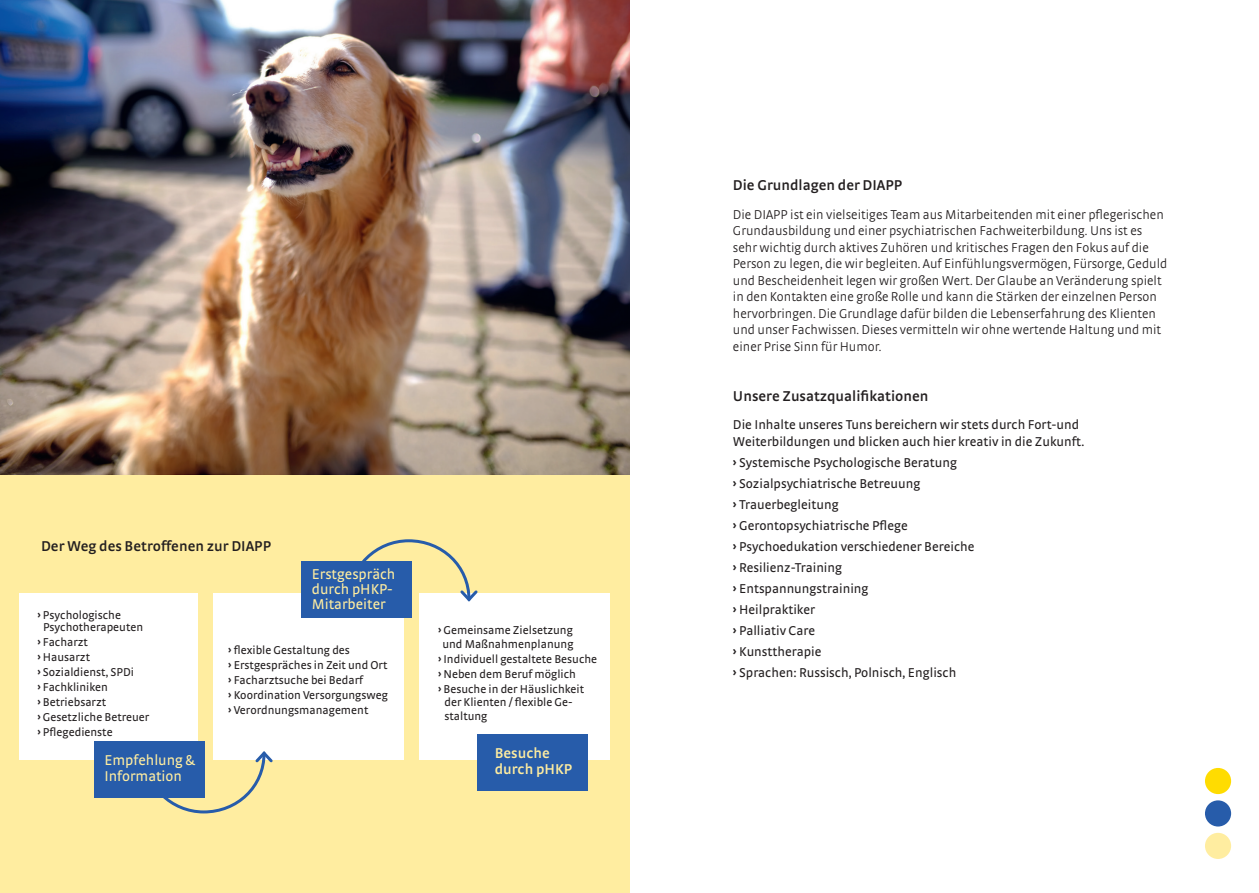
<style>
.page{position:relative;width:1259px;height:893px;background:#fff}
.page>*{position:absolute;margin:0;border:0;box-sizing:border-box;transform-origin:0 0}
.t1{font:600 15px "Strada OT";color:#231f20}
.t2{font:15px/15px "Strada OT";color:#ffeda0}
.t3{font:600 15px/16.5px "Strada OT";color:#ffeda0}
.t4{font:300 13.5px/16.5px "Strada OT";color:#231f20}
.t5{font:13.5px/21px "Strada OT";color:#231f20}
.t6{font:12px/15px "Strada OT";color:#231f20}
.s1{font-weight:600}
</style>
<div class="page">
<div style="left:0;top:447px;width:629px;height:446px;background:#ffeda0"></div>
<img style="left:0;top:0;width:629px;height:475px">
<div style="left:19px;top:593px;width:178px;height:166px;background:#fff"></div>
<div style="left:213px;top:593px;width:191px;height:166px;background:#fff"></div>
<div style="left:420px;top:593px;width:190px;height:166px;background:#fff"></div>
<svg style="left:163px;top:751px;width:112px;height:63px"></svg>
<svg style="left:362px;top:539px;width:116px;height:65px"></svg>
<div style="left:94px;top:741px;width:111px;height:57px;background:#275caa"></div>
<div style="left:301px;top:561px;width:111px;height:56px;background:#275caa"></div>
<div style="left:477px;top:734px;width:111px;height:57px;background:#275caa"></div>
<div style="left:1205px;top:768px;width:26px;height:26px;background:#ffdc01;border-radius:50%"></div>
<div style="left:1205px;top:800px;width:26px;height:26px;background:#275caa;border-radius:50%"></div>
<div style="left:1205px;top:833px;width:26px;height:26px;background:#ffeda0;border-radius:50%"></div>
<p class="t1" style="left:41px;top:537px;width:231px">Der Weg des Betroffenen zur DIAPP</p>
<p class="t2" style="left:312px;top:566px;width:85px">Erstgespräch durch pHKP-<br>Mitarbeiter</p>
<p class="t6" style="left:43px;top:609px;width:102px;line-height:12px;text-indent:-6px"><span class="s1">›</span> Psychologische<br>Psychotherapeuten</p>
<p class="t6" style="left:37px;top:634px;width:113px"><span class="s1">›</span> Facharzt<br><span class="s1">›</span> Hausarzt<br><span class="s1">›</span> Sozialdienst, SPDi<br><span class="s1">›</span> Fachkliniken<br><span class="s1">›</span> Betriebsarzt<br><span class="s1">›</span> Gesetzliche Betreuer <span class="s1">›</span> Pflegedienste</p>
<p class="t6" style="left:228px;top:642px;width:161px"><span class="s1">›</span> flexible Gestaltung des<br><span class="s1">›</span> Erstgespräches in Zeit und Ort <span class="s1">›</span> Facharztsuche bei Bedarf<br><span class="s1">›</span> Koordination Versorgungsweg <span class="s1">›</span> Verordnungsmanagement</p>
<p class="t2" style="left:104px;top:751px;width:92px;line-height:16.5px">Empfehlung &amp;<br>Information</p>
<p class="t6" style="left:438px;top:623px;width:137px;line-height:13.5px;text-align:center"><span class="s1">›</span> Gemeinsame Zielsetzung und Maßnahmenplanung</p>
<p class="t6" style="left:438px;top:651px;width:161px"><span class="s1">›</span> Individuell gestaltete Besuche <span class="s1">›</span> Neben dem Beruf möglich<br><span class="s1">›</span> Besuche in der Häuslichkeit</p>
<p class="t6" style="left:444px;top:695px;width:130px;line-height:13.5px">der Klienten / flexible Ge&shy;staltung</p>
<p class="t3" style="left:495px;top:744px;width:79px">Besuche durch pHKP</p>
<p class="t1" style="left:733px;top:177px;width:171px">Die Grundlagen der DIAPP</p>
<p class="t4" style="left:733px;top:206px;width:436px">Die DIAPP ist ein vielseitiges Team aus Mitarbeitenden mit einer pflegerischen Grundausbildung und einer psychiatrischen Fachweiterbildung. Uns ist es sehr wichtig durch aktives Zuhören und kritisches Fragen den Fokus auf die Person zu legen, die wir begleiten. Auf Einfühlungsvermögen, Fürsorge, Geduld und Bescheidenheit legen wir großen Wert. Der Glaube an Veränderung spielt in den Kontakten eine große Rolle und kann die Stärken der einzelnen Person hervorbringen. Die Grundlage dafür bilden die Lebenserfahrung des Klienten und unser Fachwissen. Dieses vermitteln wir ohne wertende Haltung und mit einer Prise Sinn für Humor.</p>
<p class="t1" style="left:733px;top:387px;width:197px">Unsere Zusatzqualifikationen</p>
<p class="t5" style="left:733px;top:416px;width:353px;line-height:16.5px">Die Inhalte unseres Tuns bereichern wir stets durch Fort-und<br>Weiterbildungen und blicken auch hier kreativ in die Zukunft.</p>
<p class="t5" style="left:733px;top:452px;width:243px"><span class="s1">›</span> Systemische Psychologische Beratung<br><span class="s1">›</span> Sozialpsychiatrische Betreuung<br><span class="s1">›</span> Trauerbegleitung<br><span class="s1">›</span> Gerontopsychiatrische Pflege<br><span class="s1">›</span> Psychoedukation verschiedener Bereiche <span class="s1">›</span> Resilienz-Training<br><span class="s1">›</span> Entspannungstraining<br><span class="s1">›</span> Heilpraktiker<br><span class="s1">›</span> Palliativ Care<br><span class="s1">›</span> Kunsttherapie<br><span class="s1">›</span> Sprachen: Russisch, Polnisch, Englisch</p>
</div>
